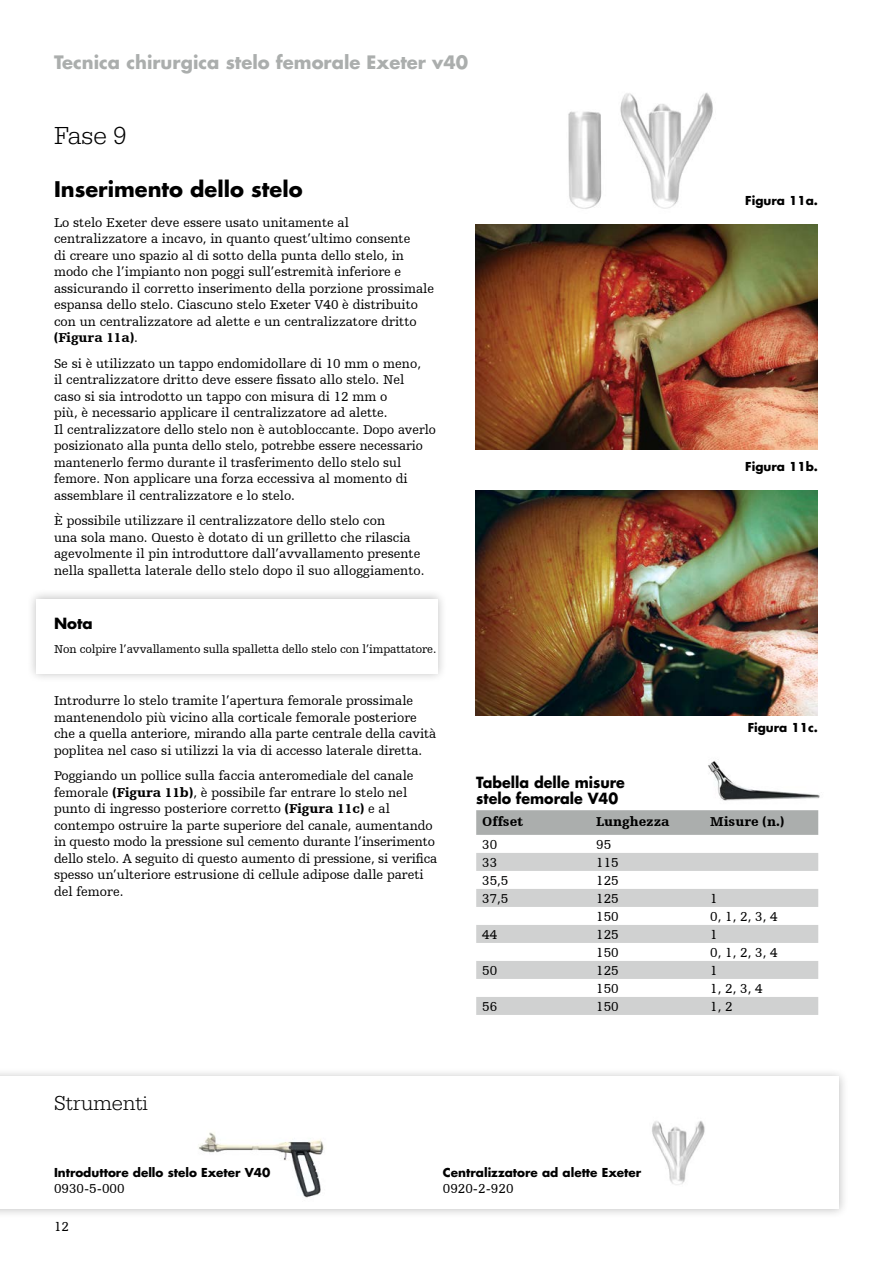
<style>
.page{position:relative;width:893px;height:1263px;background:#fff}
.page>*{position:absolute;margin:0;border:0;box-sizing:border-box;transform-origin:0 0}
.t1{font:300 25.5px "URW Egyptienne TOT";color:#000}
.t2{font:700 21px "Futura Std";color:#000}
.t3{font:300 21px "URW Egyptienne TOT";color:#000}
.t4{font:700 18px "Futura Std";color:#abaead}
.t5{font:700 15px/16.5px "Futura Std";color:#000;scale:.95 1}
.t6{font:700 15px "Futura Std";color:#000}
.t7{font:13.5px/16.5px "Humanist Slabserif 712 BT";color:#000}
.t8{font:900 13.5px "Humanist Slabserif 712 BT";color:#000}
.t9{font:700 12px "Futura Std";color:#000}
.t10{font:12px "Humanist Slabserif 712 BT";letter-spacing:-.01em;color:#000}
.s1{font-weight:900}
</style>
<div class="page">
<div style="left:0;top:1067px;width:849px;height:151px;background:#000;opacity:.25"></div>
<div style="left:0;top:1077px;width:839px;height:132px;background:#fff"></div>
<img style="left:476px;top:490px;width:342px;height:225px">
<img style="left:652px;top:1121px;width:53px;height:64px">
<img style="left:198px;top:1132px;width:126px;height:66px">
<img style="left:708px;top:761px;width:112px;height:40px">
<img style="left:568px;top:92px;width:145px;height:117px">
<img style="left:476px;top:225px;width:342px;height:225px">
<div style="left:26px;top:589px;width:421px;height:94px;background:#000;opacity:.25"></div>
<div style="left:36px;top:598px;width:401px;height:75px;background:#fff"></div>
<svg style="left:476px;top:810px;width:342px;height:25px;background:#acafae"></svg>
<svg style="left:476px;top:853px;width:342px;height:126px"></svg>
<div style="left:476px;top:997px;width:342px;height:18px;background:#d0d1d1"></div>
<h3 class="t4" style="left:54px;top:50px;width:416px">Tecnica chirurgica stelo femorale Exeter v40</h3>
<h1 class="t1" style="left:54px;top:121px;width:74px">Fase 9</h1>
<h2 class="t2" style="left:54px;top:175px;width:250px">Inserimento dello stelo</h2>
<p class="t7" style="left:54px;top:214px;width:382px">Lo stelo Exeter deve essere usato unitamente al centralizzatore a incavo, in quanto quest’ultimo consente<br>di creare uno spazio al di sotto della punta dello stelo, in modo che l’impianto non poggi sull’estremità inferiore e assicurando il corretto inserimento della porzione prossimale espansa dello stelo. Ciascuno stelo Exeter V40 è distribuito con un centralizzatore ad alette e un centralizzatore dritto <span class="s1">(Figura 11a)</span>.</p>
<p class="t7" style="left:54px;top:355px;width:383px">Se si è utilizzato un tappo endomidollare di 10 mm o meno,<br>il centralizzatore dritto deve essere fissato allo stelo. Nel<br>caso si sia introdotto un tappo con misura di 12 mm o<br>più, è necessario applicare il centralizzatore ad alette.<br>Il centralizzatore dello stelo non è autobloccante. Dopo averlo posizionato alla punta dello stelo, potrebbe essere necessario mantenerlo fermo durante il trasferimento dello stelo sul femore. Non applicare una forza eccessiva al momento di assemblare il centralizzatore e lo stelo.</p>
<p class="t7" style="left:54px;top:512px;width:372px">È possibile utilizzare il centralizzatore dello stelo con<br>una sola mano. Questo è dotato di un grilletto che rilascia agevolmente il pin introduttore dall’avvallamento presente nella spalletta laterale dello stelo dopo il suo alloggiamento.</p>
<p class="t6" style="left:54px;top:614px;width:40px">Nota</p>
<p class="t10" style="left:54px;top:641px;width:384px">Non colpire l’avvallamento sulla spalletta dello stelo con l’impattatore.</p>
<p class="t7" style="left:54px;top:692px;width:384px">Introdurre lo stelo tramite l’apertura femorale prossimale mantenendolo più vicino alla corticale femorale posteriore che a quella anteriore, mirando alla parte centrale della cavità poplitea nel caso si utilizzi la via di accesso laterale diretta.</p>
<p class="t7" style="left:54px;top:767px;width:385px">Poggiando un pollice sulla faccia anteromediale del canale femorale <span class="s1">(Figura 11b)</span>, è possibile far entrare lo stelo nel punto di ingresso posteriore corretto <span class="s1">(Figura 11c)</span> e al contempo ostruire la parte superiore del canale, aumentando in questo modo la pressione sul cemento durante l’inserimento dello stelo. A seguito di questo aumento di pressione, si verifica spesso un’ulteriore estrusione di cellule adipose dalle pareti del femore.</p>
<p class="t9" style="left:745px;top:192px;width:74px">Figura 11a.</p>
<p class="t9" style="left:745px;top:458px;width:74px">Figura 11b.</p>
<p class="t9" style="left:748px;top:719px;width:72px">Figura 11c.</p>
<p class="t5" style="left:476px;top:774px;width:158px">Tabella delle misure stelo femorale V40</p>
<p class="t8" style="left:482px;top:813px;width:43px">Offset</p>
<p class="t8" style="left:596px;top:813px;width:75px">Lunghezza</p>
<p class="t8" style="left:710px;top:813px;width:76px">Misure (n.)</p>
<p class="t7" style="left:482px;top:836px;width:17px">30</p>
<p class="t7" style="left:596px;top:836px;width:17px">95</p>
<p class="t7" style="left:482px;top:854px;width:17px">33</p>
<p class="t7" style="left:596px;top:854px;width:24px">115</p>
<p class="t7" style="left:482px;top:872px;width:28px">35,5</p>
<p class="t7" style="left:596px;top:872px;width:24px">125</p>
<p class="t7" style="left:482px;top:890px;width:28px">37,5</p>
<p class="t7" style="left:596px;top:890px;width:24px">125</p>
<p class="t7" style="left:710px;top:890px;width:9px">1</p>
<p class="t7" style="left:596px;top:908px;width:24px">150</p>
<p class="t7" style="left:710px;top:908px;width:69px">0, 1, 2, 3, 4</p>
<p class="t7" style="left:482px;top:926px;width:17px">44</p>
<p class="t7" style="left:596px;top:926px;width:24px">125</p>
<p class="t7" style="left:710px;top:926px;width:9px">1</p>
<p class="t7" style="left:596px;top:944px;width:24px">150</p>
<p class="t7" style="left:710px;top:944px;width:69px">0, 1, 2, 3, 4</p>
<p class="t7" style="left:482px;top:962px;width:17px">50</p>
<p class="t7" style="left:596px;top:962px;width:24px">125</p>
<p class="t7" style="left:710px;top:962px;width:9px">1</p>
<p class="t7" style="left:596px;top:980px;width:24px">150</p>
<p class="t7" style="left:710px;top:980px;width:54px">1, 2, 3, 4</p>
<p class="t7" style="left:482px;top:998px;width:17px">56</p>
<p class="t7" style="left:596px;top:998px;width:24px">150</p>
<p class="t7" style="left:710px;top:998px;width:24px">1, 2</p>
<h2 class="t3" style="left:54px;top:1091px;width:95px">Strumenti</h2>
<p class="t9" style="left:54px;top:1164px;width:218px">Introduttore dello stelo Exeter V40</p>
<p class="t7" style="left:54px;top:1180px;width:72px">0930-5-000</p>
<p class="t7" style="left:54px;top:1218px;width:17px">12</p>
<p class="t9" style="left:443px;top:1164px;width:200px">Centralizzatore ad alette Exeter</p>
<p class="t7" style="left:443px;top:1180px;width:72px">0920-2-920</p>
</div>
